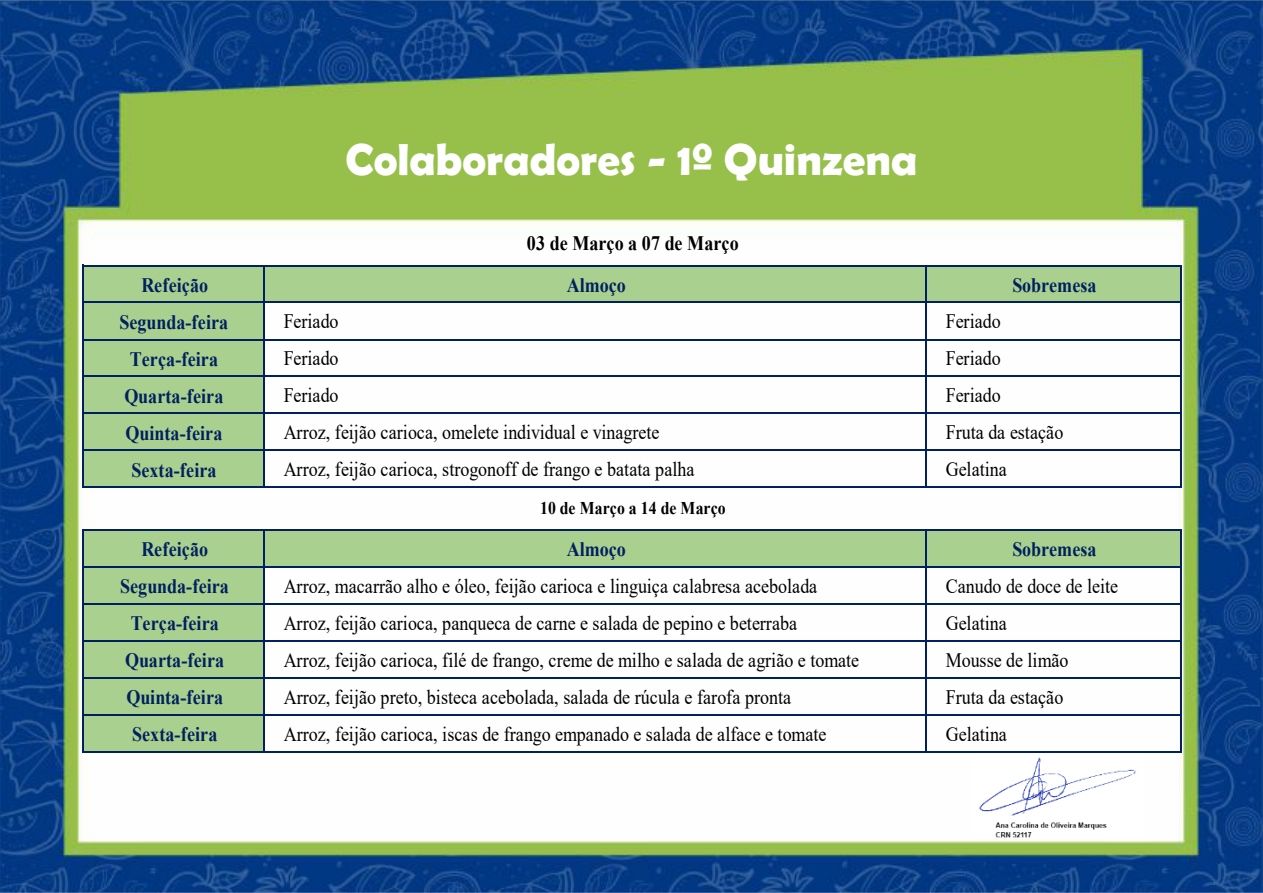
<style>
.page{position:relative;width:1263px;height:893px;background:#fff}
.page>*{position:absolute;margin:0;border:0;box-sizing:border-box;transform-origin:0 0}
.t1{font:700 45px "Berlin Sans FB Demi";color:#fff}
.t2{font:20.55px "Times New Roman";letter-spacing:.005em;color:#000;scale:.88 1}
.t3{font:700 20.55px "Times New Roman";letter-spacing:.005em;color:#002060;scale:.88 1}
.t4{font:700 20.55px "Times New Roman";letter-spacing:.005em;color:#000;scale:.88 1}
.t5{font:700 17.85px "Times New Roman";letter-spacing:.005em;color:#000;scale:.88 1}
</style>
<div class="page">
<img style="left:0;top:0;width:1263px;height:893px">
<div style="left:84px;top:266px;width:1097px;height:37px;background:#a9d08e"></div>
<div style="left:84px;top:302px;width:181px;height:186px;background:#a9d08e"></div>
<div style="left:84px;top:530px;width:1097px;height:38px;background:#a9d08e"></div>
<div style="left:84px;top:567px;width:181px;height:186px;background:#a9d08e"></div>
<hr style="left:83px;top:265px;width:1px;height:223px;background:#002060">
<hr style="left:264px;top:266px;width:1px;height:222px;background:#002060">
<hr style="left:926px;top:266px;width:1px;height:222px;background:#002060">
<hr style="left:1180px;top:266px;width:1px;height:222px;background:#002060">
<hr style="left:83px;top:530px;width:1px;height:223px;background:#002060">
<hr style="left:264px;top:531px;width:1px;height:222px;background:#002060">
<hr style="left:926px;top:531px;width:1px;height:222px;background:#002060">
<hr style="left:1180px;top:531px;width:1px;height:222px;background:#002060">
<hr style="left:84px;top:265px;width:1097px;height:1px;background:#002060">
<hr style="left:84px;top:302px;width:1097px;height:1px;background:#002060">
<hr style="left:84px;top:339px;width:1097px;height:1px;background:#002060">
<hr style="left:84px;top:376px;width:1097px;height:1px;background:#002060">
<hr style="left:84px;top:413px;width:1097px;height:1px;background:#002060">
<hr style="left:84px;top:450px;width:1097px;height:1px;background:#002060">
<hr style="left:84px;top:487px;width:1097px;height:1px;background:#002060">
<hr style="left:84px;top:530px;width:1097px;height:1px;background:#002060">
<hr style="left:84px;top:567px;width:1097px;height:1px;background:#002060">
<hr style="left:84px;top:604px;width:1097px;height:1px;background:#002060">
<hr style="left:84px;top:641px;width:1097px;height:1px;background:#002060">
<hr style="left:84px;top:678px;width:1097px;height:1px;background:#002060">
<hr style="left:84px;top:715px;width:1097px;height:1px;background:#002060">
<hr style="left:84px;top:752px;width:1097px;height:1px;background:#002060">
<img style="left:972px;top:755px;width:171px;height:84px">
<p class="t1" style="left:346px;top:134px;width:573px">Colaboradores - 1º Quinzena</p>
<p class="t4" style="left:527px;top:228px;width:242px">03 de Março a 07 de Março</p>
<p class="t3" style="left:141px;top:270px;width:77px">Refeição</p>
<p class="t3" style="left:567px;top:270px;width:69px">Almoço</p>
<p class="t3" style="left:1012px;top:270px;width:97px">Sobremesa</p>
<p class="t3" style="left:119px;top:307px;width:125px">Segunda-feira</p>
<p class="t2" style="left:284px;top:307px;width:64px">Feriado</p>
<p class="t2" style="left:946px;top:307px;width:64px">Feriado</p>
<p class="t3" style="left:130px;top:344px;width:102px">Terça-feira</p>
<p class="t2" style="left:284px;top:344px;width:64px">Feriado</p>
<p class="t2" style="left:946px;top:344px;width:64px">Feriado</p>
<p class="t3" style="left:124px;top:381px;width:114px">Quarta-feira</p>
<p class="t2" style="left:284px;top:381px;width:64px">Feriado</p>
<p class="t2" style="left:946px;top:381px;width:64px">Feriado</p>
<p class="t3" style="left:126px;top:418px;width:111px">Quinta-feira</p>
<p class="t2" style="left:284px;top:418px;width:429px">Arroz, feijão carioca, omelete individual e vinagrete</p>
<p class="t2" style="left:946px;top:418px;width:135px">Fruta da estação</p>
<p class="t3" style="left:131px;top:455px;width:98px">Sexta-feira</p>
<p class="t2" style="left:284px;top:455px;width:468px">Arroz, feijão carioca, strogonoff de frango e batata palha</p>
<p class="t2" style="left:946px;top:455px;width:71px">Gelatina</p>
<p class="t5" style="left:540px;top:495px;width:212px">10 de Março a 14 de Março</p>
<p class="t3" style="left:141px;top:535px;width:77px">Refeição</p>
<p class="t3" style="left:567px;top:535px;width:69px">Almoço</p>
<p class="t3" style="left:1012px;top:535px;width:97px">Sobremesa</p>
<p class="t3" style="left:120px;top:572px;width:125px">Segunda-feira</p>
<p class="t2" style="left:284px;top:572px;width:608px">Arroz, macarrão alho e óleo, feijão carioca e linguiça calabresa acebolada</p>
<p class="t2" style="left:946px;top:572px;width:197px">Canudo de doce de leite</p>
<p class="t3" style="left:131px;top:609px;width:102px">Terça-feira</p>
<p class="t2" style="left:284px;top:609px;width:585px">Arroz, feijão carioca, panqueca de carne e salada de pepino e beterraba</p>
<p class="t2" style="left:946px;top:609px;width:71px">Gelatina</p>
<p class="t3" style="left:125px;top:646px;width:114px">Quarta-feira</p>
<p class="t2" style="left:284px;top:646px;width:655px">Arroz, feijão carioca, filé de frango, creme de milho e salada de agrião e tomate</p>
<p class="t2" style="left:946px;top:646px;width:141px">Mousse de limão</p>
<p class="t3" style="left:126px;top:683px;width:111px">Quinta-feira</p>
<p class="t2" style="left:284px;top:683px;width:578px">Arroz, feijão preto, bisteca acebolada, salada de rúcula e farofa pronta</p>
<p class="t2" style="left:946px;top:683px;width:135px">Fruta da estação</p>
<p class="t3" style="left:132px;top:720px;width:98px">Sexta-feira</p>
<p class="t2" style="left:284px;top:720px;width:618px">Arroz, feijão carioca, iscas de frango empanado e salada de alface e tomate</p>
<p class="t2" style="left:946px;top:720px;width:71px">Gelatina</p>
</div>
